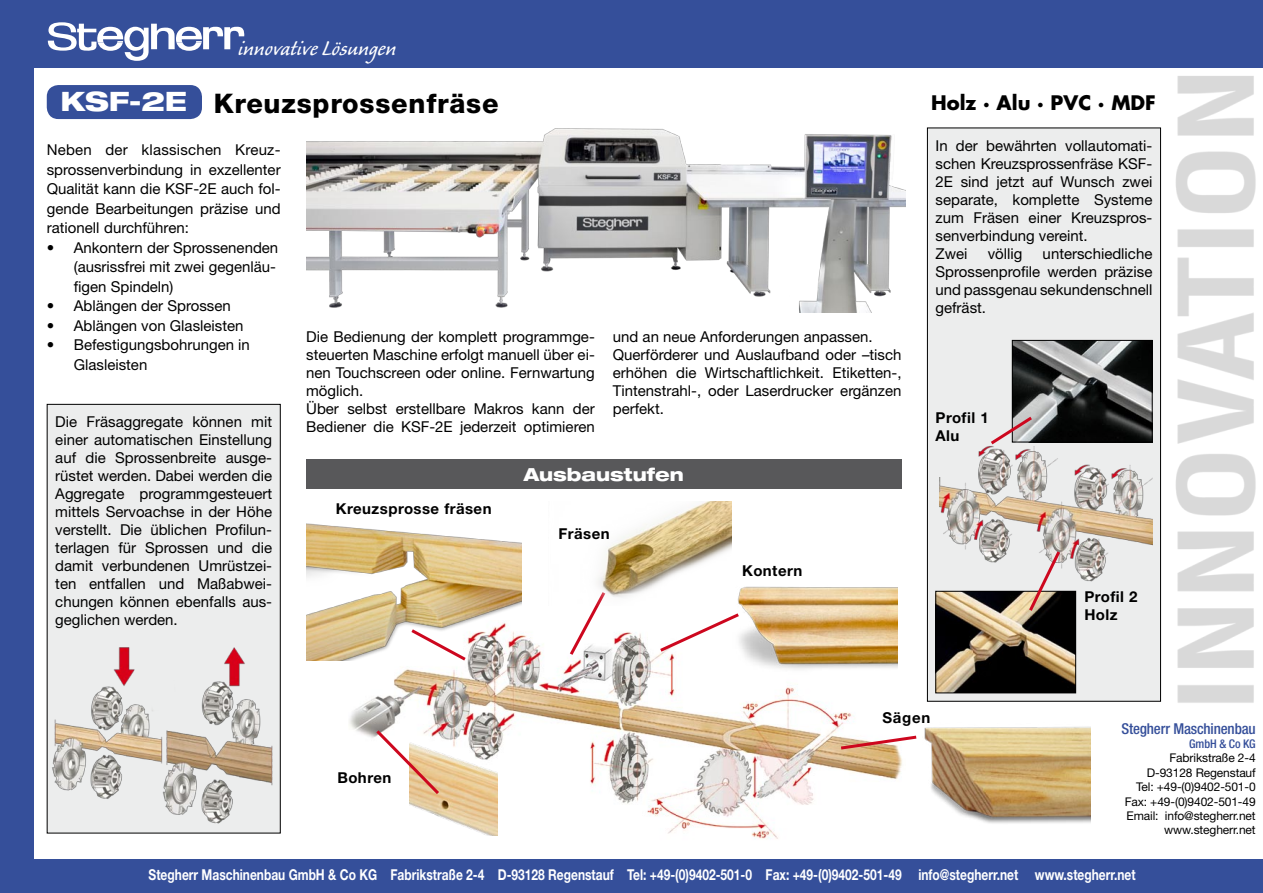
<style>
.page{position:relative;width:1263px;height:893px;background:#354f9a}
.page>*{position:absolute;margin:0;border:0;box-sizing:border-box;transform-origin:0 0}
.t1{font:27px "Caliban Std";color:#fff}
.t2{font:800 27px "Helvetica Neue LT Std";letter-spacing:.03em;color:#000}
.t3{font:800 expanded 26.85px "Helvetica Neue LT Std";color:#fff}
.t4{font:700 19.5px "Futura Std";color:#000}
.t5{font:800 expanded 18px "Helvetica Neue LT Std";color:#fff}
.t6{font:15px/18px "Helvetica Neue LT Std";color:#000}
.t7{font:700 15px "Helvetica Neue LT Std";color:#fff;scale:.8 1}
.t8{font:700 15px/18px "Helvetica Neue LT Std";letter-spacing:.03em;color:#000}
.t9{font:500 condensed 15px "Helvetica Neue LT Std";letter-spacing:-.01em;color:#354f9a}
.t10{font:12px/14.4px "Helvetica Neue LT Std";letter-spacing:-.01em;color:#000;text-align:right}
.t11{font:500 condensed 12px "Helvetica Neue LT Std";letter-spacing:-.01em;color:#354f9a}
</style>
<div class="page">
<div style="left:34px;top:68px;width:1229px;height:791px;background:#fff"></div>
<svg style="left:48px;top:22px;width:197px;height:39px"></svg>
<img style="left:1161px;top:76px;width:95px;height:627px">
<div style="left:47px;top:404px;width:233px;height:429px;background:#eceded"></div>
<div style="left:47px;top:404px;width:234px;height:429px;border:1px solid #000"></div>
<img style="left:349px;top:621px;width:553px;height:218px">
<img style="left:725px;top:586px;width:172px;height:101px">
<img style="left:924px;top:726px;width:166px;height:98px">
<img style="left:306px;top:523px;width:215px;height:137px">
<svg style="left:657px;top:611px;width:85px;height:43px"></svg>
<svg style="left:838px;top:734px;width:79px;height:17px"></svg>
<img style="left:306px;top:128px;width:600px;height:185px">
<div style="left:47px;top:85px;width:155px;height:34px;background:#354f9a;border-radius:12px"></div>
<svg style="left:408px;top:627px;width:61px;height:36px"></svg>
<div style="left:927px;top:128px;width:233px;height:573px;background:#eceded"></div>
<div style="left:927px;top:128px;width:234px;height:574px;border:1px solid #000"></div>
<img style="left:940px;top:412px;width:212px;height:170px">
<img style="left:1014px;top:342px;width:136px;height:98px">
<div style="left:1012px;top:340px;width:140px;height:102px;border:1px solid #000"></div>
<svg style="left:987px;top:414px;width:48px;height:33px"></svg>
<svg style="left:935px;top:548px;width:141px;height:145px"></svg>
<div style="left:935px;top:411px;width:24px;height:65px;background:#eceded"></div>
<img style="left:47px;top:642px;width:226px;height:185px">
<svg style="left:567px;top:605px;width:41px;height:53px"></svg>
<img style="left:595px;top:502px;width:136px;height:103px">
<img style="left:409px;top:719px;width:88px;height:117px">
<svg style="left:373px;top:727px;width:69px;height:70px"></svg>
<div style="left:306px;top:459px;width:595px;height:30px;background:#58585a"></div>
<h2 class="t3" style="left:61px;top:85px;width:128px">KSF-2E</h2>
<h1 class="t1" style="left:238px;top:35px;width:160px">innovative Lösungen</h1>
<h1 class="t2" style="left:214px;top:87px;width:286px">Kreuzsprossenfräse</h1>
<p class="t6" style="left:47px;top:140px;width:235px;line-height:19.5px;text-align:justify">Neben der klassischen Kreuz&shy;sprossenverbindung in exzellenter Qualität kann die KSF-2E auch fol&shy;gende Bearbeitungen präzise und rationell durchführen:</p>
<p class="t6" style="left:74px;top:237px;width:206px;line-height:19.5px;text-indent:-27px">• Ankontern der Sprossenenden (ausrissfrei mit zwei gegenläu&shy;figen Spindeln)</p>
<p class="t6" style="left:47px;top:297px;width:185px">• Ablängen der Sprossen</p>
<p class="t6" style="left:47px;top:316px;width:198px">• Ablängen von Glasleisten</p>
<p class="t6" style="left:74px;top:335px;width:178px;line-height:19.5px;text-indent:-27px">• Befestigungsbohrungen in<br>Glasleisten</p>
<p class="t6" style="left:55px;top:413px;width:218px;text-align:justify">Die Fräsaggregate können mit einer automatischen Einstellung auf die Sprossenbreite ausge&shy;rüstet werden. Dabei werden die Aggregate programmgesteuert mittels Servoachse in der Höhe verstellt. Die üblichen Profilun&shy;terlagen für Sprossen und die damit verbundenen Umrüstzei&shy;ten entfallen und Maßabwei&shy;chungen können ebenfalls aus&shy;geglichen werden.</p>
<p class="t6" style="left:306px;top:328px;width:290px">Die Bedienung der komplett programmge&shy;steuerten Maschine erfolgt manuell über ei&shy;nen Touchscreen oder online. Fernwartung möglich.<br>Über selbst erstellbare Makros kann der Bediener die KSF-2E jederzeit optimieren</p>
<p class="t6" style="left:613px;top:328px;width:290px">und an neue Anforderungen anpassen.<br>Querförderer und Auslaufband oder –tisch erhöhen die Wirtschaftlichkeit. Etiketten-, Tintenstrahl-, oder Laserdrucker ergänzen perfekt.</p>
<p class="t5" style="left:524px;top:463px;width:161px">Ausbaustufen</p>
<p class="t8" style="left:336px;top:499px;width:157px">Kreuzsprosse fräsen</p>
<p class="t8" style="left:558px;top:524px;width:53px">Fräsen</p>
<p class="t8" style="left:742px;top:562px;width:62px">Kontern</p>
<h3 class="t4" style="left:931px;top:89px;width:226px">Holz · Alu · PVC · MDF</h3>
<p class="t6" style="left:935px;top:136px;width:218px">In der bewährten vollautomati&shy;schen Kreuzsprossenfräse KSF-<br>2E sind jetzt auf Wunsch zwei separate, komplette Systeme zum Fräsen einer Kreuzspros&shy;senverbindung vereint.<br>Zwei</p>
<p class="t6" style="left:935px;top:244px;width:218px;text-align:justify;text-indent:107px">unterschiedliche Sprossenprofile werden präzise und passgenau sekundenschnell gefräst.</p>
<p class="t6" style="left:988px;top:244px;width:36px">völlig</p>
<p class="t8" style="left:935px;top:408px;width:55px">Profil 1<br>Alu</p>
<p class="t8" style="left:1084px;top:587px;width:55px">Profil 2<br>Holz</p>
<p class="t8" style="left:337px;top:768px;width:55px">Bohren</p>
<p class="t8" style="left:882px;top:709px;width:50px">Sägen</p>
<p class="t9" style="left:1121px;top:719px;width:136px">Stegherr Maschinenbau</p>
<p class="t11" style="left:1189px;top:737px;width:68px">GmbH &amp; Co KG</p>
<p class="t10" style="left:1125px;top:751px;width:133px">Fabrikstraße 2-4<br>D-93128 Regenstauf<br>Tel: +49-(0)9402-501-0<br>Fax: +49-(0)9402-501-49<br>Email: info@stegherr.net www.stegherr.net</p>
<p class="t7" style="left:149px;top:866px;width:1235px">Stegherr Maschinenbau GmbH &amp; Co KG Fabrikstraße 2-4 D-93128 Regenstauf Tel: +49-(0)9402-501-0 Fax: +49-(0)9402-501-49 info@stegherr.net www.stegherr.net</p>
</div>
